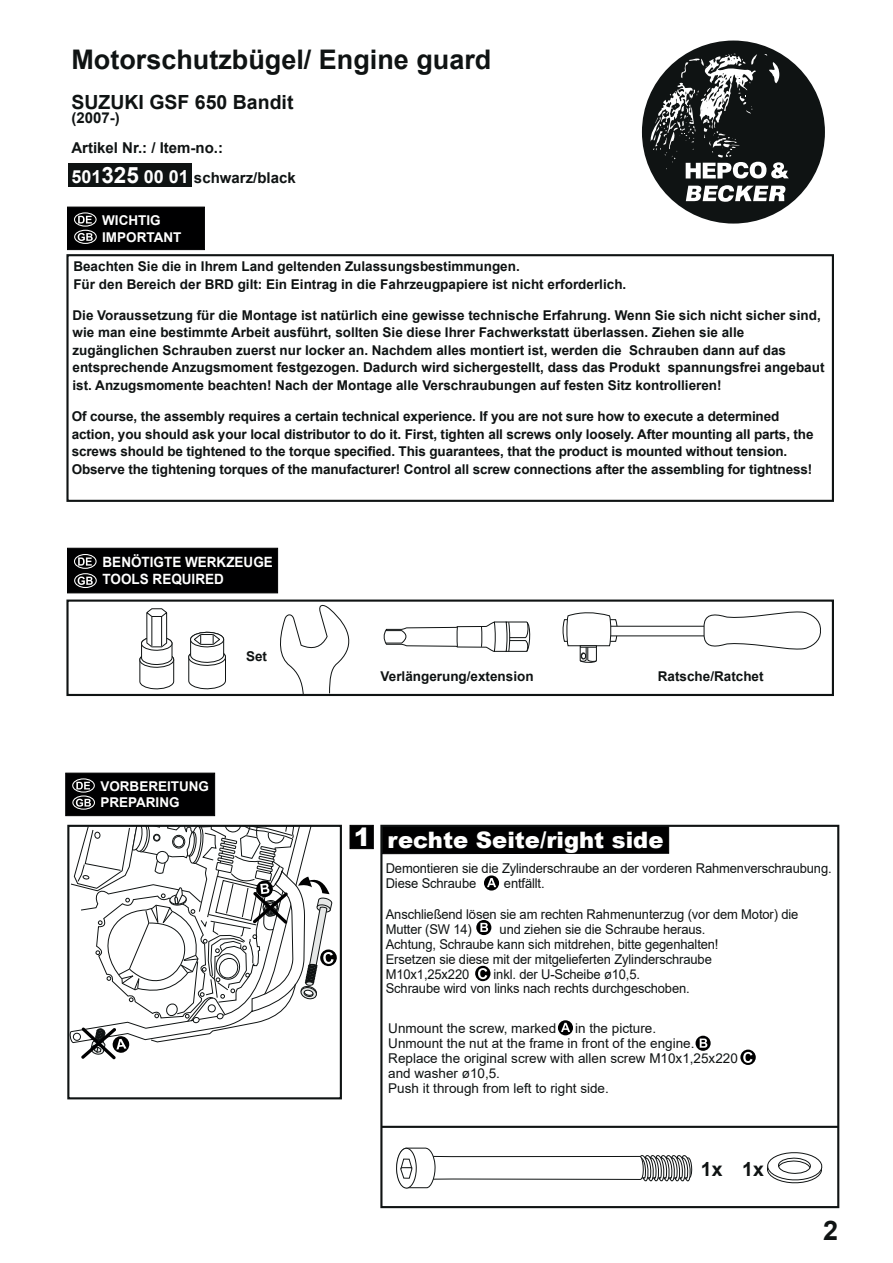
<style>
.page{position:relative;width:893px;height:1263px;background:#fff}
.page>*{position:absolute;margin:0;border:0;box-sizing:border-box;transform-origin:0 0}
.t1{font:700 27px "Arial";color:#0f1313}
.t2{font:900 22.65px "Arial";color:#fff}
.t3{font:700 19.5px "Arial";color:#0f1313}
.t4{font:700 15px/29.7px "Arial";color:#0f1313}
.t5{font:700 14.1px/17px "Arial";color:#fff;scale:.95 1}
.t6{font:700 13.5px/17.5px "Arial";color:#0f1313}
.t7{font:13.5px/14.9px "Arial";letter-spacing:-.01em;color:#0f1313;scale:.96 1}
.t8{font:13.5px/14.9px "Arial";letter-spacing:-.01em;color:#0f1313}
.t9{font:700 13.5px/16.2px "Arial";color:#fff}
.s1{font-size:18px;color:#fff}
.s2{font-size:22.5px;color:#fff}
.s3{font-size:25.2px}
</style>
<div class="page">
<div style="left:642px;top:41px;width:183px;height:183px;background:#0f1313;border-radius:50%"></div>
<svg style="left:686px;top:185px;width:99px;height:17px"></svg>
<svg style="left:650px;top:53px;width:139px;height:125px"></svg>
<div style="left:350px;top:825px;width:24px;height:24px;background:#000001;border:1px solid #000001"></div>
<div style="left:384px;top:828px;width:283px;height:24px;background:#000001"></div>
<div style="left:382px;top:826px;width:287px;height:28px;border:1px solid #000001"></div>
<div style="left:380px;top:825px;width:459px;height:383px;border:2px solid #0f1313"></div>
<svg style="left:70px;top:828px;width:267px;height:232px"></svg>
<div style="left:67px;top:825px;width:275px;height:274px;border:2px solid #0f1313"></div>
<svg style="left:476px;top:920px;width:15px;height:15px"></svg>
<svg style="left:480px;top:923px;width:8px;height:9px"></svg>
<svg style="left:484px;top:875px;width:15px;height:15px"></svg>
<svg style="left:487px;top:878px;width:9px;height:9px"></svg>
<svg style="left:475px;top:966px;width:16px;height:15px"></svg>
<svg style="left:478px;top:968px;width:9px;height:11px"></svg>
<svg style="left:767px;top:1152px;width:56px;height:32px"></svg>
<svg style="left:396px;top:1147px;width:297px;height:42px"></svg>
<hr style="left:382px;top:1126px;width:456px;height:2px;background:#0f1313">
<div style="left:66px;top:254px;width:768px;height:248px;border:2px solid #0f1313"></div>
<svg style="left:695px;top:1036px;width:16px;height:15px"></svg>
<svg style="left:700px;top:1038px;width:7px;height:10px"></svg>
<div style="left:558px;top:1020px;width:15px;height:15px;background:#000001;border-radius:50%"></div>
<svg style="left:561px;top:1023px;width:9px;height:9px"></svg>
<svg style="left:740px;top:1049px;width:16px;height:16px"></svg>
<svg style="left:743px;top:1052px;width:9px;height:11px"></svg>
<div style="left:68px;top:163px;width:124px;height:24px;background:#0f1313"></div>
<div style="left:67px;top:207px;width:138px;height:43px;background:#000001"></div>
<svg style="left:78px;top:216px;width:14px;height:7px"></svg>
<div style="left:74px;top:212px;width:23px;height:15px;border:1px solid #fff;border-radius:50%"></div>
<svg style="left:78px;top:233px;width:15px;height:8px"></svg>
<div style="left:74px;top:230px;width:23px;height:14px;border:1px solid #fff;border-radius:50%"></div>
<div style="left:65px;top:773px;width:150px;height:43px;background:#000001;border:1px solid #000001"></div>
<svg style="left:76px;top:782px;width:14px;height:7px"></svg>
<div style="left:72px;top:778px;width:23px;height:15px;border:1px solid #fff;border-radius:50%"></div>
<svg style="left:76px;top:799px;width:15px;height:8px"></svg>
<div style="left:72px;top:795px;width:23px;height:15px;border:1px solid #fff;border-radius:50%"></div>
<div style="left:66px;top:599px;width:768px;height:97px;border:2px solid #0f1313"></div>
<svg style="left:383px;top:621px;width:148px;height:31px"></svg>
<svg style="left:562px;top:612px;width:56px;height:51px"></svg>
<svg style="left:703px;top:611px;width:118px;height:39px"></svg>
<svg style="left:278px;top:604px;width:77px;height:92px"></svg>
<svg style="left:188px;top:631px;width:38px;height:59px"></svg>
<svg style="left:139px;top:608px;width:36px;height:82px"></svg>
<div style="left:67px;top:548px;width:211px;height:45px;background:#000001;border:1px solid #000001"></div>
<svg style="left:78px;top:557px;width:14px;height:9px"></svg>
<div style="left:74px;top:554px;width:23px;height:15px;border:1px solid #fff;border-radius:50%"></div>
<svg style="left:78px;top:576px;width:15px;height:9px"></svg>
<div style="left:74px;top:573px;width:23px;height:15px;border:1px solid #fff;border-radius:50%"></div>
<h1 class="t1" style="left:71px;top:40px;width:422px">Motorschutzbügel/ Engine guard</h1>
<h3 class="t3" style="left:71px;top:88px;width:224px">SUZUKI GSF 650 Bandit</h3>
<p class="t4" style="left:71px;top:103px;width:226px">(2007-)<br>Artikel Nr.: / Item-no.:<br><span class="s1">501</span><span class="s2">325</span> <span class="s1">00 01</span> schwarz/black</p>
<p class="t9" style="left:102px;top:213px;width:81px">WICHTIG<br>IMPORTANT</p>
<p class="t6" style="left:73px;top:258px;width:554px">Beachten Sie die in Ihrem Land geltenden Zulassungsbestimmungen.<br>Für den Bereich der BRD gilt: Ein Eintrag in die Fahrzeugpapiere ist nicht erforderlich.</p>
<p class="t6" style="left:73px;top:306px;width:753px">Die Voraussetzung für die Montage ist natürlich eine gewisse technische Erfahrung. Wenn Sie sich nicht sicher sind, wie man eine bestimmte Arbeit ausführt, sollten Sie diese Ihrer Fachwerkstatt überlassen. Ziehen sie alle zugänglichen Schrauben zuerst nur locker an. Nachdem alles montiert ist, werden die Schrauben dann auf das entsprechende Anzugsmoment festgezogen. Dadurch wird sichergestellt, dass das Produkt spannungsfrei angebaut ist. Anzugsmomente beachten! Nach der Montage alle Verschraubungen auf festen Sitz kontrollieren!</p>
<p class="t6" style="left:72px;top:408px;width:743px">Of course, the assembly requires a certain technical experience. If you are not sure how to execute a determined action, you should ask your local distributor to do it. First, tighten all screws only loosely. After mounting all parts, the screws should be tightened to the torque specified. This guarantees, that the product is mounted without tension.<br>Observe the tightening torques of the manufacturer! Control all screw connections after the assembling for tightness!</p>
<p class="t5" style="left:103px;top:554px;width:181px">BENÖTIGTE WERKZEUGE<br>TOOLS REQUIRED</p>
<p class="t6" style="left:246px;top:647px;width:23px">Set</p>
<p class="t9" style="left:100px;top:778px;width:110px">VORBEREITUNG<br>PREPARING</p>
<p class="t6" style="left:381px;top:668px;width:155px">Verlängerung/extension</p>
<p class="t6" style="left:658px;top:668px;width:107px">Ratsche/Ratchet</p>
<h2 class="t2" style="left:354px;top:823px;width:311px"><span class="s3">1</span> rechte Seite/right side</h2>
<p class="t7" style="left:386px;top:861px;width:466px">Demontieren sie die Zylinderschraube an der vorderen Rahmenverschraubung.<br>Diese Schraube</p>
<p class="t7" style="left:504px;top:876px;width:44px">entfällt.</p>
<p class="t7" style="left:386px;top:907px;width:431px">Anschließend lösen sie am rechten Rahmenunterzug (vor dem Motor) die<br>Mutter (SW 14)</p>
<p class="t7" style="left:386px;top:922px;width:348px;text-indent:114px">und ziehen sie die Schraube heraus.<br>Achtung, Schraube kann sich mitdrehen, bitte gegenhalten!<br>Ersetzen sie diese mit der mitgelieferten Zylinderschraube M10x1,25x220</p>
<p class="t7" style="left:386px;top:966px;width:318px;text-indent:108px">inkl. der U-Scheibe ø10,5.<br>Schraube wird von links nach rechts durchgeschoben.</p>
<p class="t8" style="left:388px;top:1021px;width:351px;text-indent:187px">in the picture.<br>Unmount the nut at the frame in front of the engine.<br>Replace the original screw with allen screw M10x1,25x220 and washer ø10,5.<br>Push it through from left to right side.</p>
<p class="t8" style="left:388px;top:1021px;width:170px">Unmount the screw, marked</p>
<h3 class="t3" style="left:701px;top:1156px;width:23px">1x</h3>
<h3 class="t3" style="left:742px;top:1156px;width:23px">1x</h3>
<h1 class="t1" style="left:823px;top:1211px;width:17px">2</h1>
</div>
